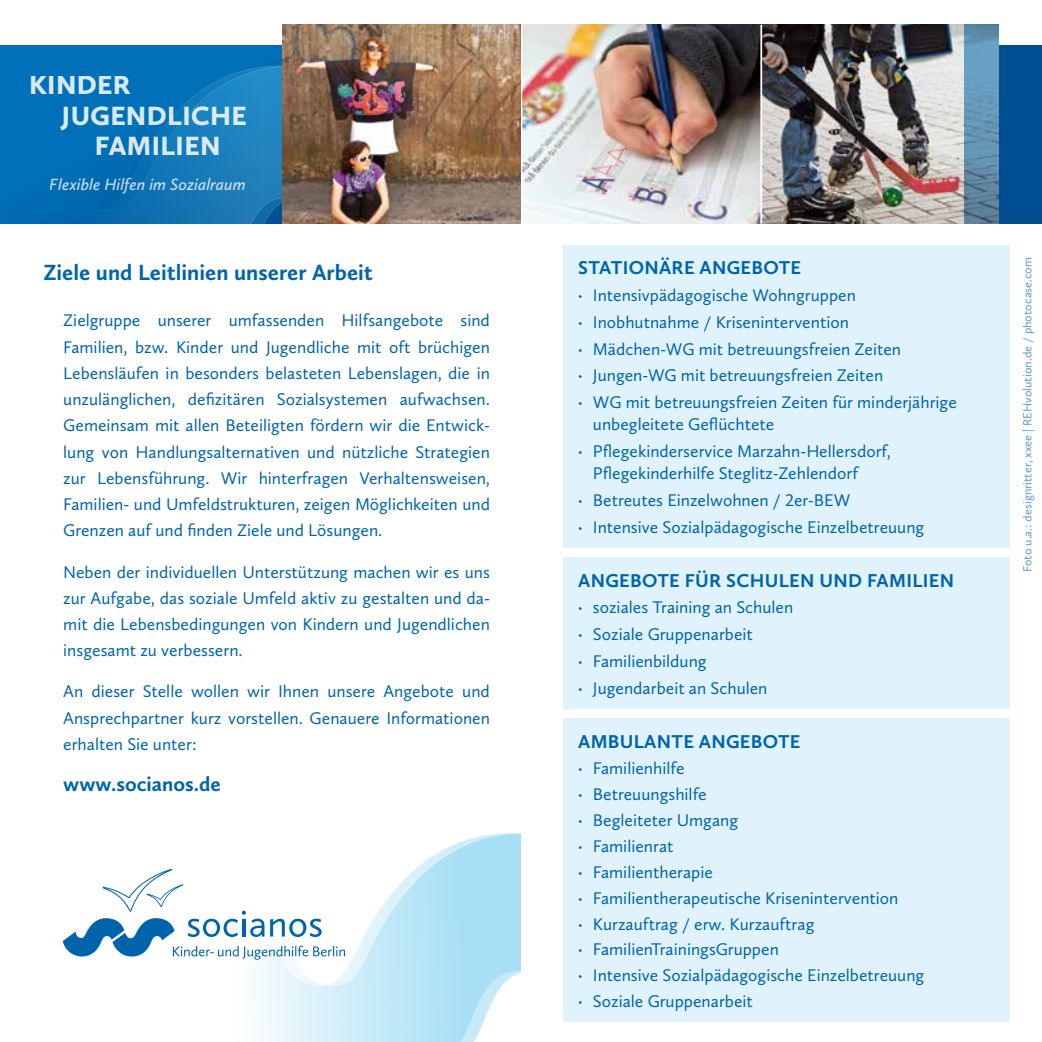
<style>
.page{position:relative;width:1042px;height:1042px;background:#fff}
.page>*{position:absolute;margin:0;border:0;box-sizing:border-box;transform-origin:0 0}
.t1{font:900 27.47px "Calluna Sans";letter-spacing:.015em;color:#fff}
.t2{font:700 22.75px "Calluna Sans";color:#0064ad}
.t3{font:700 21px "Calluna Sans";color:#0064ad}
.t4{font:700 19.25px "Calluna Sans";letter-spacing:.015em;color:#0064ad}
.t5{font:17.5px/26.2px "Calluna Sans";color:#0064ad}
.t6{font:italic 600 16.8px "Calluna Sans";color:#fff}
.t7{font:12.25px "Calluna Sans";color:#0064ad}
.s1{font-weight:700}
</style>
<div class="page">
<svg style="left:0;top:45px;width:1042px;height:178px;background:#0162a8"></svg>
<svg style="left:37px;top:64px;width:246px;height:159px;background:#0c74b7"></svg>
<img style="left:283px;top:25px;width:681px;height:198px">
<svg style="left:964px;top:25px;width:34px;height:198px;background:#6190ae"></svg>
<hr style="left:760px;top:25px;width:2px;height:198px;background:#fff">
<hr style="left:521px;top:25px;width:1px;height:198px;background:#fff">
<svg style="left:257px;top:833px;width:264px;height:209px"></svg>
<div style="left:563px;top:245px;width:446px;height:302px;background:#e0f2fb"></div>
<svg style="left:63px;top:869px;width:282px;height:91px"></svg>
<div style="left:563px;top:557px;width:446px;height:152px;background:#e0f2fb"></div>
<div style="left:563px;top:718px;width:446px;height:304px;background:#e0f2fb"></div>
<h1 class="t1" style="left:29px;top:68px;width:103px">KINDER</h1>
<h1 class="t1" style="left:62px;top:98px;width:186px">JUGENDLICHE</h1>
<h1 class="t1" style="left:95px;top:129px;width:127px">FAMILIEN</h1>
<p class="t6" style="left:50px;top:174px;width:197px">Flexible Hilfen im Sozialraum</p>
<h2 class="t2" style="left:43px;top:259px;width:331px">Ziele und Leitlinien unserer Arbeit</h2>
<p class="t5" style="left:63px;top:307px;width:428px;text-align:justify">Zielgruppe unserer umfassenden Hilfsangebote sind Familien, bzw. Kinder und Jugendliche mit oft brüchigen Lebensläufen in besonders belasteten Lebenslagen, die in unzulänglichen, defizitären Sozialsystemen aufwachsen.<br>Gemeinsam mit allen Beteiligten fördern wir die Entwick&shy;lung von Handlungsalternativen und nützliche Strategien zur Lebensführung. Wir hinterfragen Verhaltensweisen, Familien- und Umfeldstrukturen, zeigen Möglichkeiten und Grenzen auf und finden Ziele und Lösungen.</p>
<p class="t5" style="left:63px;top:558px;width:428px;text-align:justify">Neben der individuellen Unterstützung machen wir es uns zur Aufgabe, das soziale Umfeld aktiv zu gestalten und da&shy;mit die Lebensbedingungen von Kindern und Jugendlichen insgesamt zu verbessern.</p>
<p class="t5" style="left:63px;top:678px;width:428px;text-align:justify">An dieser Stelle wollen wir Ihnen unsere Angebote und Ansprechpartner kurz vorstellen. Genauere Informationen erhalten Sie unter:</p>
<p class="t3" style="left:63px;top:771px;width:159px">www.socianos.de</p>
<p class="t4" style="left:578px;top:256px;width:224px">STATIONÄRE ANGEBOTE</p>
<p class="t5" style="left:578px;top:281px;width:380px;line-height:26.8px"><span class="s1">·</span> Intensivpädagogische Wohngruppen<br><span class="s1">·</span> Inobhutnahme / Krisenintervention<br><span class="s1">·</span> Mädchen-WG mit betreuungsfreien Zeiten<br><span class="s1">·</span> Jungen-WG mit betreuungsfreien Zeiten<br><span class="s1">·</span> WG mit betreuungsfreien Zeiten für minderjährige</p>
<p class="t5" style="left:578px;top:411px;width:314px;line-height:26.8px;text-indent:15px">unbegleitete Geflüchtete<br><span class="s1">·</span> Pflegekinderservice Marzahn-Hellersdorf,</p>
<p class="t5" style="left:578px;top:459px;width:348px;line-height:26.8px;text-indent:15px">Pflegekinderhilfe Steglitz-Zehlendorf<br><span class="s1">·</span> Betreutes Einzelwohnen / 2er-BEW<br><span class="s1">·</span> Intensive Sozialpädagogische Einzelbetreuung</p>
<p class="t4" style="left:578px;top:568px;width:377px">ANGEBOTE FÜR SCHULEN UND FAMILIEN</p>
<p class="t5" style="left:578px;top:594px;width:217px;line-height:26.8px"><span class="s1">·</span> soziales Training an Schulen <span class="s1">·</span> Soziale Gruppenarbeit<br><span class="s1">·</span> Familienbildung<br><span class="s1">·</span> Jugendarbeit an Schulen</p>
<p class="t4" style="left:578px;top:729px;width:224px">AMBULANTE ANGEBOTE</p>
<p class="t5" style="left:578px;top:755px;width:348px"><span class="s1">·</span> Familienhilfe<br><span class="s1">·</span> Betreuungshilfe<br><span class="s1">·</span> Begleiteter Umgang<br><span class="s1">·</span> Familienrat<br><span class="s1">·</span> Familientherapie<br><span class="s1">·</span> Familientherapeutische Krisenintervention<br><span class="s1">·</span> Kurzauftrag / erw. Kurzauftrag<br><span class="s1">·</span> FamilienTrainingsGruppen<br><span class="s1">·</span> Intensive Sozialpädagogische Einzelbetreuung <span class="s1">·</span> Soziale Gruppenarbeit</p>
<p class="t7" style="left:1020px;top:572px;width:316px;rotate:-90deg">Foto u.a.: designritter, xxee | REHvolution.de / photocase.com</p>
</div>
